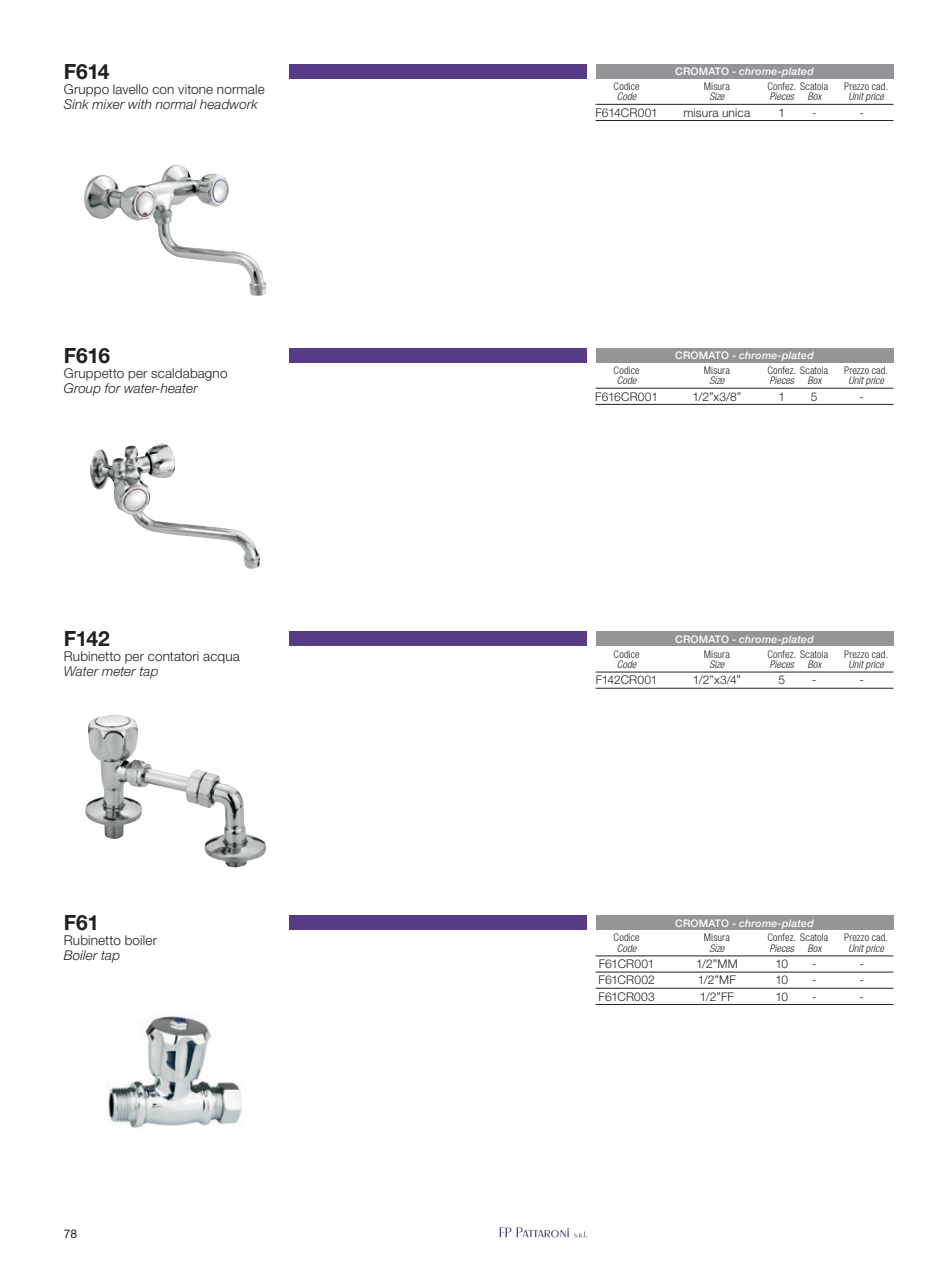
<style>
.page{position:relative;width:936px;height:1263px;background:#fff}
.page>*{position:absolute;margin:0;border:0;box-sizing:border-box;transform-origin:0 0}
.Didascalie{font:700 21px "Helvetica Neue LT Std";letter-spacing:-.015em;color:#231f20}
.t1{font:300 13.5px "Helvetica Neue LT Std";letter-spacing:.01em;color:#231f20}
.t2{font:italic 300 13.5px "Helvetica Neue LT Std";letter-spacing:.01em;color:#231f20}
.t3{font:300 12px "Helvetica Neue LT Std";letter-spacing:.01em;color:#231f20}
.t4{font:300 12px "Helvetica Neue LT Std";letter-spacing:-.01em;color:#231f20}
.t5{font:12px "Helvetica Neue LT Std";color:#231f20}
.Didascalie-2{font:300 condensed 10.5px "Helvetica Neue LT Std";letter-spacing:.015em;color:#231f20}
.Didascalie-3{font:italic 300 condensed 10.5px "Helvetica Neue LT Std";letter-spacing:.01em;color:#231f20}
.t6{font:italic 500 10.5px "Helvetica Neue LT Std";letter-spacing:.02em;color:#fff}
.s1{font-style:normal}
</style>
<div class="page">
<hr style="left:595px;top:104px;width:298px;height:1px;background:#231f20">
<hr style="left:595px;top:120px;width:298px;height:1px;background:#231f20">
<hr style="left:595px;top:388px;width:298px;height:1px;background:#231f20">
<hr style="left:595px;top:404px;width:298px;height:1px;background:#231f20">
<hr style="left:595px;top:672px;width:298px;height:1px;background:#231f20">
<hr style="left:595px;top:688px;width:298px;height:1px;background:#231f20">
<hr style="left:595px;top:956px;width:298px;height:1px;background:#231f20">
<hr style="left:595px;top:972px;width:298px;height:1px;background:#231f20">
<hr style="left:595px;top:988px;width:298px;height:1px;background:#231f20">
<hr style="left:595px;top:1004px;width:298px;height:1px;background:#231f20">
<div style="left:595px;top:64px;width:298px;height:15px;background:#939598"></div>
<div style="left:595px;top:348px;width:298px;height:14px;background:#939598"></div>
<div style="left:595px;top:631px;width:298px;height:15px;background:#939598"></div>
<div style="left:595px;top:915px;width:298px;height:15px;background:#939598"></div>
<div style="left:289px;top:64px;width:298px;height:15px;background:#573b86"></div>
<div style="left:289px;top:348px;width:298px;height:14px;background:#573b86"></div>
<div style="left:289px;top:631px;width:298px;height:15px;background:#573b86"></div>
<div style="left:289px;top:915px;width:298px;height:15px;background:#573b86"></div>
<img style="left:85px;top:715px;width:181px;height:152px">
<img style="left:84px;top:165px;width:182px;height:131px">
<img style="left:90px;top:443px;width:170px;height:126px">
<img style="left:107px;top:1013px;width:135px;height:115px">
<svg style="left:499px;top:1227px;width:88px;height:10px"></svg>
<p class="Didascalie" style="left:64px;top:58px;width:47px">F614</p>
<p class="t1" style="left:64px;top:81px;width:202px">Gruppo lavello con vitone normale</p>
<p class="t2" style="left:64px;top:96px;width:195px">Sink mixer with normal headwork</p>
<p class="Didascalie" style="left:64px;top:342px;width:48px">F616</p>
<p class="t1" style="left:64px;top:365px;width:165px">Gruppetto per scaldabagno</p>
<p class="t2" style="left:64px;top:380px;width:135px">Group for water-heater</p>
<p class="Didascalie" style="left:64px;top:626px;width:47px">F142</p>
<p class="t1" style="left:64px;top:648px;width:177px">Rubinetto per contatori acqua</p>
<p class="t2" style="left:64px;top:664px;width:96px">Water meter tap</p>
<p class="Didascalie" style="left:64px;top:910px;width:37px">F61</p>
<p class="t1" style="left:64px;top:932px;width:95px">Rubinetto boiler</p>
<p class="t2" style="left:64px;top:947px;width:58px">Boiler tap</p>
<p class="t5" style="left:64px;top:1226px;width:15px">78</p>
<p class="Didascalie-2" style="left:613px;top:80px;width:28px">Codice</p>
<p class="Didascalie-3" style="left:617px;top:91px;width:21px">Code</p>
<p class="t3" style="left:595px;top:105px;width:64px">F614CR001</p>
<p class="t6" style="left:675px;top:65px;width:140px"><span class="s1">CROMATO -</span> chrome-plated</p>
<p class="Didascalie-2" style="left:703px;top:80px;width:27px">Misura</p>
<p class="Didascalie-3" style="left:709px;top:91px;width:17px">Size</p>
<p class="Didascalie-2" style="left:767px;top:80px;width:62px">Confez. Scatola</p>
<p class="Didascalie-3" style="left:769px;top:91px;width:26px">Pieces</p>
<p class="Didascalie-3" style="left:807px;top:91px;width:15px">Box</p>
<p class="Didascalie-2" style="left:844px;top:80px;width:45px">Prezzo cad.</p>
<p class="Didascalie-3" style="left:848px;top:91px;width:37px">Unit price</p>
<p class="t3" style="left:683px;top:105px;width:68px">misura unica</p>
<p class="t3" style="left:778px;top:105px;width:8px">1</p>
<p class="t3" style="left:812px;top:105px;width:6px">-</p>
<p class="t3" style="left:859px;top:105px;width:6px">-</p>
<p class="Didascalie-2" style="left:613px;top:364px;width:28px">Codice</p>
<p class="Didascalie-3" style="left:617px;top:374px;width:21px">Code</p>
<p class="t3" style="left:595px;top:389px;width:64px">F616CR001</p>
<p class="t6" style="left:675px;top:349px;width:140px"><span class="s1">CROMATO -</span> chrome-plated</p>
<p class="Didascalie-2" style="left:703px;top:364px;width:27px">Misura</p>
<p class="Didascalie-3" style="left:709px;top:374px;width:17px">Size</p>
<p class="Didascalie-2" style="left:767px;top:364px;width:62px">Confez. Scatola</p>
<p class="Didascalie-3" style="left:769px;top:374px;width:26px">Pieces</p>
<p class="Didascalie-3" style="left:807px;top:374px;width:15px">Box</p>
<p class="Didascalie-2" style="left:844px;top:364px;width:45px">Prezzo cad.</p>
<p class="Didascalie-3" style="left:848px;top:374px;width:37px">Unit price</p>
<p class="t3" style="left:692px;top:389px;width:50px">1/2”x3/8”</p>
<p class="t3" style="left:778px;top:389px;width:8px">1</p>
<p class="t3" style="left:810px;top:389px;width:8px">5</p>
<p class="t3" style="left:859px;top:389px;width:6px">-</p>
<p class="Didascalie-2" style="left:613px;top:648px;width:28px">Codice</p>
<p class="Didascalie-3" style="left:617px;top:658px;width:21px">Code</p>
<p class="t4" style="left:595px;top:673px;width:63px">F142CR001</p>
<p class="t6" style="left:675px;top:633px;width:140px"><span class="s1">CROMATO -</span> chrome-plated</p>
<p class="Didascalie-2" style="left:703px;top:648px;width:27px">Misura</p>
<p class="Didascalie-3" style="left:709px;top:658px;width:17px">Size</p>
<p class="Didascalie-2" style="left:767px;top:648px;width:62px">Confez. Scatola</p>
<p class="Didascalie-3" style="left:769px;top:658px;width:26px">Pieces</p>
<p class="Didascalie-3" style="left:807px;top:658px;width:15px">Box</p>
<p class="Didascalie-2" style="left:844px;top:648px;width:45px">Prezzo cad.</p>
<p class="Didascalie-3" style="left:848px;top:658px;width:37px">Unit price</p>
<p class="t3" style="left:692px;top:673px;width:50px">1/2”x3/4”</p>
<p class="t3" style="left:778px;top:673px;width:8px">5</p>
<p class="t3" style="left:812px;top:673px;width:6px">-</p>
<p class="t3" style="left:859px;top:673px;width:6px">-</p>
<p class="Didascalie-2" style="left:613px;top:932px;width:28px">Codice</p>
<p class="Didascalie-3" style="left:617px;top:942px;width:21px">Code</p>
<p class="t3" style="left:598px;top:957px;width:57px">F61CR001</p>
<p class="t3" style="left:598px;top:973px;width:58px">F61CR002</p>
<p class="t3" style="left:598px;top:989px;width:58px">F61CR003</p>
<p class="t6" style="left:675px;top:917px;width:140px"><span class="s1">CROMATO -</span> chrome-plated</p>
<p class="Didascalie-2" style="left:703px;top:932px;width:27px">Misura</p>
<p class="Didascalie-3" style="left:709px;top:942px;width:17px">Size</p>
<p class="Didascalie-2" style="left:767px;top:932px;width:62px">Confez. Scatola</p>
<p class="Didascalie-3" style="left:769px;top:942px;width:26px">Pieces</p>
<p class="Didascalie-3" style="left:807px;top:942px;width:15px">Box</p>
<p class="Didascalie-2" style="left:844px;top:932px;width:45px">Prezzo cad.</p>
<p class="Didascalie-3" style="left:848px;top:942px;width:37px">Unit price</p>
<p class="t3" style="left:696px;top:957px;width:43px">1/2”MM</p>
<p class="t3" style="left:697px;top:973px;width:39px">1/2”MF</p>
<p class="t3" style="left:699px;top:989px;width:36px">1/2”FF</p>
<p class="t3" style="left:775px;top:957px;width:14px">10</p>
<p class="t3" style="left:775px;top:973px;width:14px">10</p>
<p class="t3" style="left:775px;top:989px;width:14px">10</p>
<p class="t3" style="left:812px;top:957px;width:6px">-</p>
<p class="t3" style="left:812px;top:973px;width:6px">-</p>
<p class="t3" style="left:812px;top:989px;width:6px">-</p>
<p class="t3" style="left:859px;top:957px;width:6px">-</p>
<p class="t3" style="left:859px;top:973px;width:6px">-</p>
<p class="t3" style="left:859px;top:989px;width:6px">-</p>
</div>
